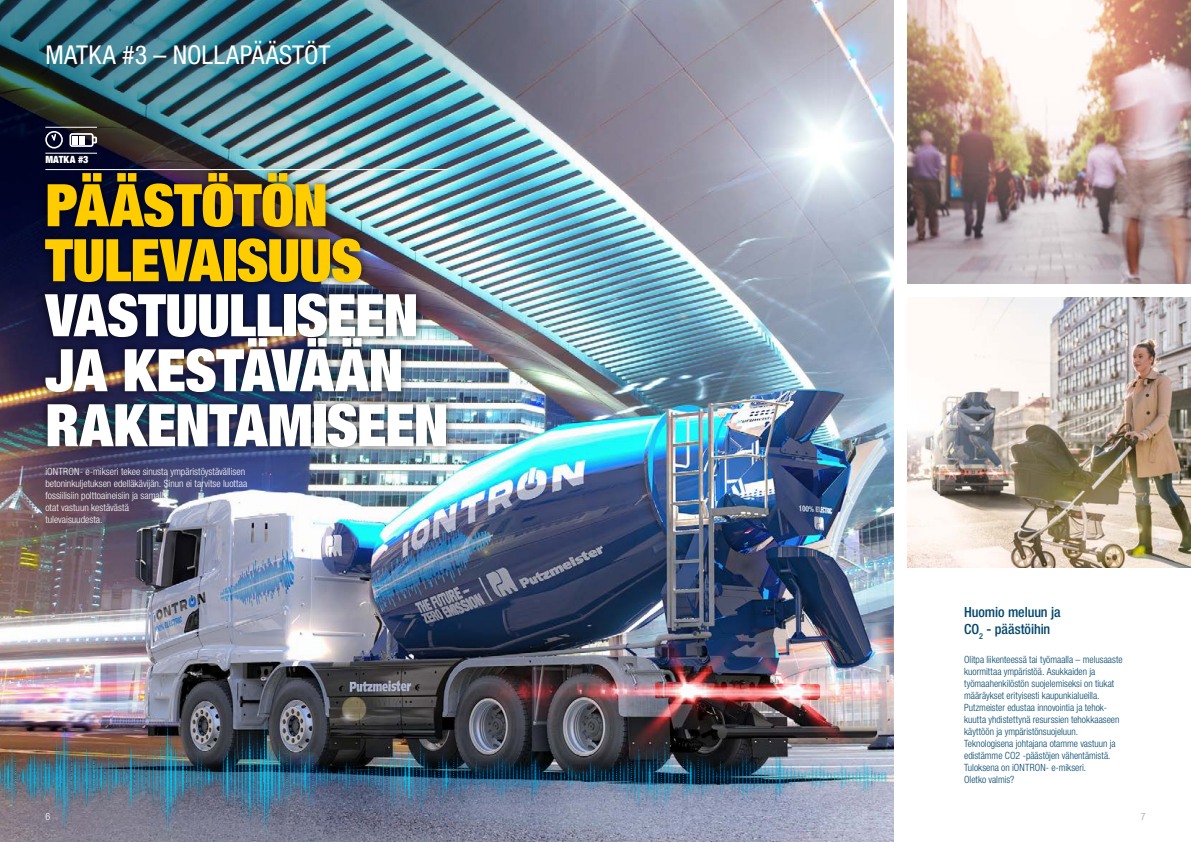
<style>
.page{position:relative;width:1191px;height:842px;background:#fff}
.page>*{position:absolute;margin:0;border:0;box-sizing:border-box;transform-origin:0 0}
.t1{font:900 condensed 58.8px/55px "Helvetica Neue LT Pro";letter-spacing:-.015em;color:#fff}
.t2{font:900 condensed 58.8px/55px "Helvetica Neue LT Pro";letter-spacing:-.01em;color:#fc0}
.t3{font:condensed 26px "Helvetica Neue LT Pro";letter-spacing:.01em;color:#fff}
.t4{font:500 condensed 14px/17.5px "Helvetica Neue LT Pro";letter-spacing:-.005em;color:#00466b}
.t5{font:300 condensed 10px/12px "Helvetica Neue LT Pro";color:#00466b}
.t6{font:300 condensed 10px/12px "Helvetica Neue LT Pro";color:#fff}
.t7{font:900 condensed 10px "Helvetica Neue LT Pro";letter-spacing:.01em;color:#fff}
.t8{font:300 condensed 10px "Helvetica Neue LT Pro";color:#9c9d9d}
</style>
<div class="page">
<img style="left:595px;top:0;width:298px;height:687px">
<img style="left:595px;top:687px;width:298px;height:155px">
<div style="left:0;top:714px;width:892px;height:125px;background:#009ee3;opacity:.75"></div>
<img style="left:907px;top:0;width:284px;height:283px">
<img style="left:0;top:0;width:595px;height:842px">
<img style="left:907px;top:298px;width:284px;height:269px">
<div style="left:36px;top:164px;width:419px;height:292px;background:#000;opacity:.75"></div>
<div style="left:40px;top:150px;width:54px;height:19px;background:#00021d"></div>
<svg style="left:69px;top:133px;width:28px;height:14px"></svg>
<hr style="left:45px;top:153px;width:52px;height:1px;background:#fff">
<hr style="left:45px;top:169px;width:403px;height:1px;background:#fff">
<hr style="left:45px;top:127px;width:52px;height:1px;background:#fff">
<div style="left:45px;top:131px;width:18px;height:18px;border:2px solid #fff;border-radius:50%"></div>
<svg style="left:50px;top:133px;width:7px;height:9px"></svg>
<h2 class="t3" style="left:45px;top:40px;width:286px">MATKA #3 – NOLLAPÄÄSTÖT</h2>
<p class="t7" style="left:45px;top:153px;width:45px">MATKA #3</p>
<h1 class="t2" style="left:45px;top:176px;width:319px">PÄÄSTÖTÖN<br>TULEVAISUUS</h1>
<h1 class="t1" style="left:45px;top:286px;width:405px">VASTUULLISEEN<br>JA KESTÄVÄÄN<br>RAKENTAMISEEN</h1>
<p class="t6" style="left:45px;top:466px;width:204px">iONTRON- e-mikseri tekee sinusta ympäristöystävällisen betoninkuljetuksen edelläkävijän. Sinun ei tarvitse luottaa fossiilisiin polttoaineisiin ja samalla<br>otat vastuun kestävästä<br>tulevaisuudesta.</p>
<h3 class="t4" style="left:964px;top:603px;width:98px">Huomio meluun ja<br>CO<sub>2</sub> - päästöihin</h3>
<p class="t5" style="left:964px;top:654px;width:160px">Olitpa liikenteessä tai työmaalla – melusaaste kuormittaa ympäristöä. Asukkaiden ja työmaahenkilöstön suojelemiseksi on tiukat määräykset erityisesti kaupunkialueilla.<br>Putzmeister edustaa innovointia ja tehok&shy;kuutta yhdistettynä resurssien tehokkaaseen käyttöön ja ympäristönsuojeluun.<br>Teknologisena johtajana otamme vastuun ja edistämme CO2 -päästöjen vähentämistä.<br>Tuloksena on iONTRON- e-mikseri.<br>Oletko valmis?</p>
<p class="t6" style="left:45px;top:810px;width:6px">6</p>
<p class="t8" style="left:1140px;top:811px;width:6px">7</p>
</div>
